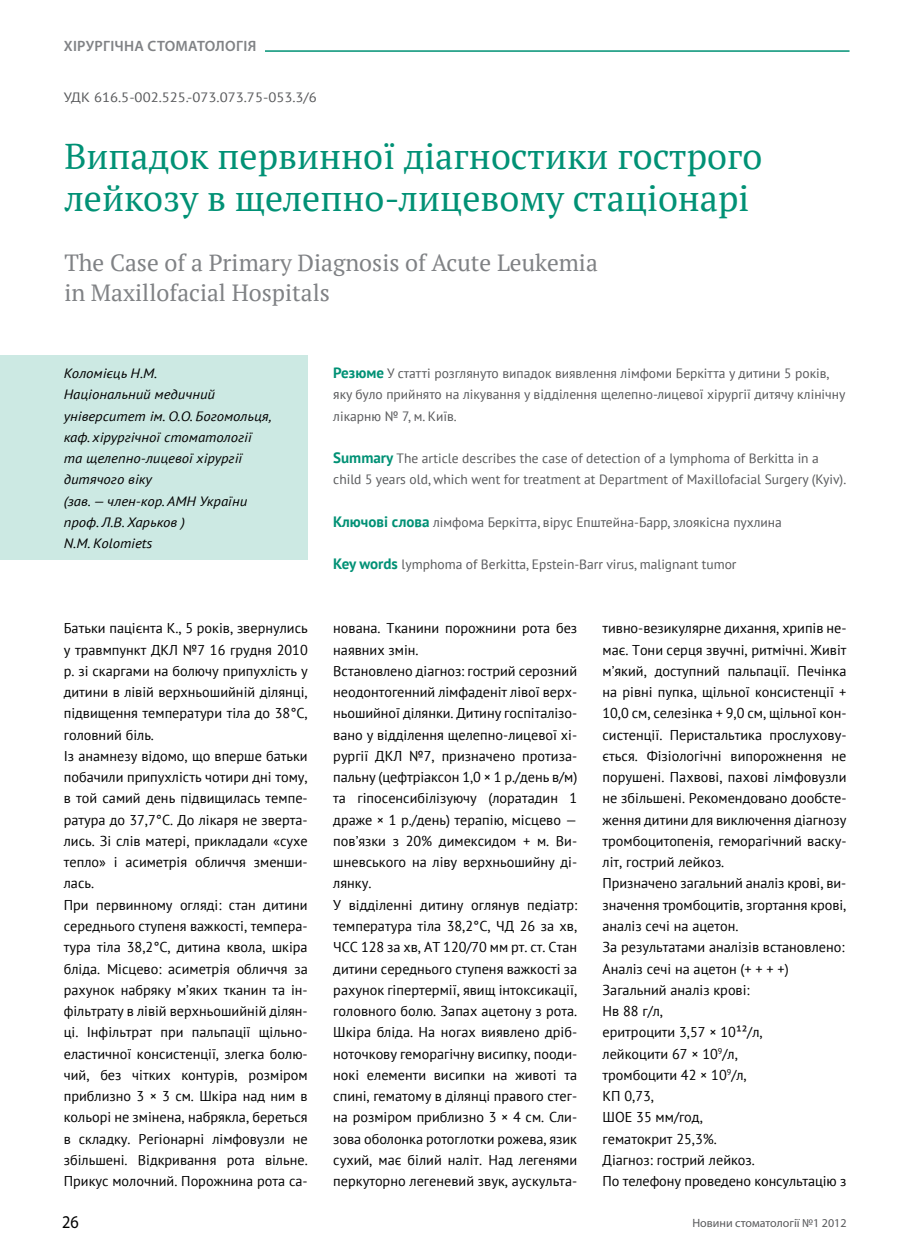
<style>
.page{position:relative;width:902px;height:1259px;background:#fff}
.page>*{position:absolute;margin:0;border:0;box-sizing:border-box;transform-origin:0 0}
.t1{font:36px/42px "PT Serif";color:#009175}
.t2{font:23.4px/30px "PT Serif";color:#808285}
.t3{font:18px "Myriad Pro";color:#000;scale:.9 1}
.t4{font:600 15px "Myriad Pro";letter-spacing:.02em;color:#808285}
.t5{font:14.25px/21.3px "PT Sans";color:#000}
.t6{font:13.5px/21.3px "PT Sans";color:#58595b}
.t7{font:italic 13.5px/21.3px "PT Sans";color:#000;scale:1.09 1}
.t8{font:13.5px "PT Sans";color:#58595b;scale:1.09 1}
.t9{font:12px "Myriad Pro";color:#58595b}
.s1{font-weight:700;font-size:15px;color:#009175}
</style>
<div class="page">
<hr style="left:260px;top:50px;width:589px;height:2px;background:#009175">
<div style="left:64px;top:40px;width:201px;height:30px;background:#fff"></div>
<div style="left:0;top:356px;width:308px;height:204px;background:#cce9e3"></div>
<p class="t4" style="left:64px;top:36px;width:194px">Хірургічна стоматологія</p>
<p class="t8" style="left:64px;top:88px;width:233px">УДК 616.5-002.525.-073.073.75-053.3/6</p>
<h1 class="t1" style="left:64px;top:134px;width:699px">Випадок первинної діагностики гострого лейкозу в щелепно-лицевому стаціонарі</h1>
<h2 class="t2" style="left:64px;top:247px;width:535px">The Case of а Primary Diagnosis of Acute Leukemia in Maxillofacial Hospitals</h2>
<p class="t7" style="left:64px;top:362px;width:192px">Коломієць Н.М.<br>Національний медичний університет ім. О.О. Богомольця, каф. хірургічної стоматології та щелепно-лицевої хірургії дитячого віку<br>(зав. — член-кор. АМН України проф. Л.В. Харьков )<br>N.M. Kolomiets</p>
<p class="t6" style="left:333px;top:362px;width:513px"><span class="s1">Резюме</span> У статті розглянуто випадок виявлення лімфоми Беркітта у дитини 5 років, яку було прийнято на лікування у відділення щелепно-лицевої хірургії дитячу клінічну лікарню № 7, м. Київ.</p>
<p class="t6" style="left:333px;top:447px;width:514px"><span class="s1">Summary</span> The article describes the case of detection of a lymphoma of Berkitta in a child 5 years old, which went for treatment at Department of Maxillofacial Surgery (Kyiv).</p>
<p class="t6" style="left:333px;top:511px;width:450px"><span class="s1">Ключові слова</span> лімфома Беркітта, вірус Епштейна-Барр, злоякісна пухлина</p>
<p class="t6" style="left:333px;top:554px;width:405px"><span class="s1">Key words</span> lymphoma of Berkitta, Epstein-Barr virus, malignant tumor</p>
<p class="t5" style="left:64px;top:617px;width:245px">Батьки пацієнта К., 5 років, звернулись у травмпункт ДКЛ №7 16 грудня 2010 р. зі скаргами на болючу припухлість у дитини в лівій верхньошийній ділянці, підвищення температури тіла до 38°С, головний біль.<br>Із анамнезу відомо, що вперше батьки побачили припухлість чотири дні тому, в той самий день підвищилась темпе&shy;ратура до 37,7°С. До лікаря не зверта&shy;лись. Зі слів матері, прикладали «сухе тепло» і асиметрія обличчя зменши&shy;лась.<br>При первинному огляді: стан дитини середнього ступеня важкості, темпера&shy;тура тіла 38,2°С, дитина квола, шкіра бліда. Місцево: асиметрія обличчя за рахунок набряку м’яких тканин та ін&shy;фільтрату в лівій верхньошийній ділян&shy;ці. Інфільтрат при пальпації щільно&shy;еластичної консистенції, злегка болю&shy;чий, без чітких контурів, розміром приблизно 3 × 3 см. Шкіра над ним в кольорі не змінена, набрякла, береться в складку. Регіонарні лімфовузли не збільшені. Відкривання рота вільне.<br>Прикус молочний. Порожнина рота са-</p>
<p class="t5" style="left:333px;top:617px;width:245px">нована. Тканини порожнини рота без наявних змін.<br>Встановлено діагноз: гострий серозний неодонтогенний лімфаденіт лівої верх&shy;ньошийної ділянки. Дитину госпіталізо&shy;вано у відділення щелепно-лицевої хі&shy;рургії ДКЛ №7, призначено протиза&shy;пальну (цефтріаксон 1,0 × 1 р./день в/м) та гіпосенсибілізуючу (лоратадин 1 драже × 1 р./день) терапію, місцево — пов’язки з 20% димексидом + м. Ви&shy;шневського на ліву верхньошийну ді&shy;лянку.<br>У відділенні дитину оглянув педіатр: температура тіла 38,2°С, ЧД 26 за хв, ЧСС 128 за хв, АТ 120/70 мм рт. ст. Стан дитини середнього ступеня важкості за рахунок гіпертермії, явищ інтоксикації, головного болю. Запах ацетону з рота.<br>Шкіра бліда. На ногах виявлено дріб&shy;ноточкову геморагічну висипку, пооди&shy;нокі елементи висипки на животі та спині, гематому в ділянці правого стег&shy;на розміром приблизно 3 × 4 см. Сли&shy;зова оболонка ротоглотки рожева, язик сухий, має білий наліт. Над легенями перкуторно легеневий звук, аускульта-</p>
<p class="t5" style="left:602px;top:617px;width:245px">тивно-везикулярне дихання, хрипів не&shy;має. Тони серця звучні, ритмічні. Живіт м’який, доступний пальпації. Печінка на рівні пупка, щільної консистенції +<br>10,0 см, селезінка + 9,0 см, щільної кон&shy;систенції. Перистальтика прослухову&shy;ється. Фізіологічні випорожнення не порушені. Пахвові, пахові лімфовузли не збільшені. Рекомендовано дообсте&shy;ження дитини для виключення діагнозу тромбоцитопенія, геморагічний васку&shy;літ, гострий лейкоз.<br>Призначено загальний аналіз крові, ви&shy;значення тромбоцитів, згортання крові, аналіз сечі на ацетон.<br>За результатами аналізів встановлено:<br>Аналіз сечі на ацетон (+ + + +)<br>Загальний аналіз крові:<br>Нв 88 г/л,<br>еритроцити 3,57 × 10¹²/л,<br>лейкоцити 67 × 10<sup>9</sup>/л,<br>тромбоцити 42 × 10<sup>9</sup>/л,<br>КП 0,73,<br>ШОЕ 35 мм/год,<br>гематокрит 25,3%.<br>Діагноз: гострий лейкоз.<br>По телефону проведено консультацію з</p>
<p class="t3" style="left:62px;top:1211px;width:20px">26</p>
<p class="t9" style="left:692px;top:1215px;width:156px">Новини стоматології №1 2012</p>
</div>
